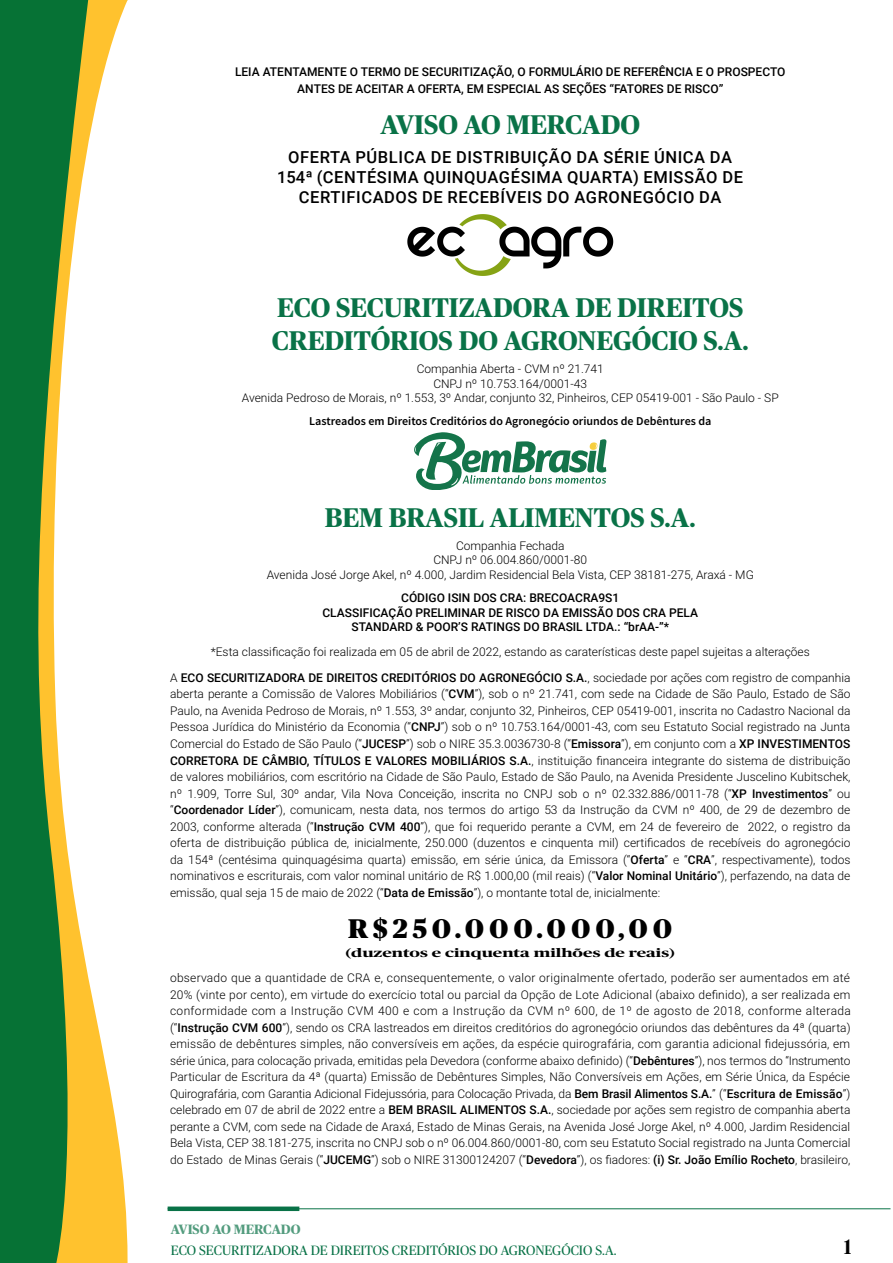
<style>
.page{position:relative;width:893px;height:1263px;background:#fff}
.page>*{position:absolute;margin:0;border:0;box-sizing:border-box;transform-origin:0 0}
.t1{font:700 27px/32.4px "Publico";color:#097247}
.t2{font:900 27px "Publico";letter-spacing:.18em;color:#000}
.t3{font:500 21px "Publico";color:#000}
.t4{font:500 16.5px/19.8px "Roboto";letter-spacing:.035em;color:#000;text-align:center}
.t5{font:13.5px "Publico";color:#097247}
.t6{font:700 13.5px "Publico";color:#539c7e}
.t7{font:300 12px/16.5px "Roboto";color:#000;text-align:center}
.t8{font:500 12px/14.4px "Roboto";color:#000;text-align:center}
.t9{font:600 12px "Source Sans Pro";color:#000}
.t10{font:700 12px "Publico";color:#000;scale:1.5 1}
.s1{font-weight:500}
</style>
<div class="page">
<hr style="left:168px;top:1208px;width:722px;height:1px;background:#097247">
<div style="left:168px;top:1206px;width:131px;height:5px;background:#097247"></div>
<div style="left:0;top:0;width:28px;height:1263px;background:#067235"></div>
<svg style="left:28px;top:0;width:100px;height:1263px"></svg>
<svg style="left:407px;top:214px;width:206px;height:62px"></svg>
<svg style="left:414px;top:432px;width:192px;height:58px"></svg>
<p class="t8" style="left:235px;top:63px;width:552px;line-height:16.5px">LEIA ATENTAMENTE O TERMO DE SECURITIZAÇÃO, O FORMULÁRIO DE REFERÊNCIA E O PROSPECTO<br>ANTES DE ACEITAR A OFERTA, EM ESPECIAL AS SEÇÕES “FATORES DE RISCO”</p>
<h1 class="t1" style="left:380px;top:109px;width:261px">AVISO AO MERCADO</h1>
<h3 class="t4" style="left:277px;top:147px;width:467px">OFERTA PÚBLICA DE DISTRIBUIÇÃO DA SÉRIE ÚNICA DA<br>154ª (CENTÉSIMA QUINQUAGÉSIMA QUARTA) EMISSÃO DE<br>CERTIFICADOS DE RECEBÍVEIS DO AGRONEGÓCIO DA</h3>
<h1 class="t1" style="left:272px;top:292px;width:478px">ECO SECURITIZADORA DE DIREITOS<br>CREDITÓRIOS DO AGRONEGÓCIO S.A.</h1>
<p class="t7" style="left:242px;top:361px;width:538px;line-height:14.4px">Companhia Aberta - CVM nº 21.741<br>CNPJ nº 10.753.164/0001-43<br>Avenida Pedroso de Morais, nº 1.553, 3º Andar, conjunto 32, Pinheiros, CEP 05419-001 - São Paulo - SP</p>
<p class="t9" style="left:309px;top:414px;width:404px">Lastreados em Direitos Creditórios do Agronegócio oriundos de Debêntures da</p>
<h1 class="t1" style="left:325px;top:501px;width:373px">BEM BRASIL ALIMENTOS S.A.</h1>
<p class="t7" style="left:267px;top:538px;width:489px;line-height:14.4px">Companhia Fechada<br>CNPJ nº 06.004.860/0001-80<br>Avenida José Jorge Akel, nº 4.000, Jardim Residencial Bela Vista, CEP 38181-275, Araxá - MG</p>
<p class="t8" style="left:322px;top:590px;width:377px">CÓDIGO ISIN DOS CRA: BRECOACRA9S1<br>CLASSIFICAÇÃO PRELIMINAR DE RISCO DA EMISSÃO DOS CRA PELA<br>STANDARD &amp; POOR’S RATINGS DO BRASIL LTDA.: “brAA-”*</p>
<p class="t7" style="left:170px;top:639px;width:682px;line-height:25.5px">*Esta classificação foi realizada em 05 de abril de 2022, estando as caraterísticas deste papel sujeitas a alterações<br>A <span class="s1">ECO SECURITIZADORA DE DIREITOS CREDITÓRIOS DO AGRONEGÓCIO S.A.</span>, sociedade por ações com registro de companhia</p>
<p class="t7" style="left:170px;top:685px;width:682px;text-align:justify">aberta perante a Comissão de Valores Mobiliários (“<span class="s1">CVM</span>”), sob o nº 21.741, com sede na Cidade de São Paulo, Estado de São Paulo, na Avenida Pedroso de Morais, nº 1.553, 3º andar, conjunto 32, Pinheiros, CEP 05419-001, inscrita no Cadastro Nacional da Pessoa Jurídica do Ministério da Economia (“<span class="s1">CNPJ</span>”) sob o nº 10.753.164/0001-43, com seu Estatuto Social registrado na Junta Comercial do Estado de São Paulo (“<span class="s1">JUCESP</span>”) sob o NIRE 35.3.0036730-8 (“<span class="s1">Emissora</span>”), em conjunto com a <span class="s1">XP INVESTIMENTOS CORRETORA DE CÂMBIO, TÍTULOS E VALORES MOBILIÁRIOS S.A.</span>, instituição financeira integrante do sistema de distribuição de valores mobiliários, com escritório na Cidade de São Paulo, Estado de São Paulo, na Avenida Presidente Juscelino Kubitschek, nº 1.909, Torre Sul, 30º andar, Vila Nova Conceição, inscrita no CNPJ sob o nº 02.332.886/0011-78 (“<span class="s1">XP Investimentos</span>” ou “<span class="s1">Coordenador Líder</span>”), comunicam, nesta data, nos termos do artigo 53 da Instrução da CVM nº 400, de 29 de dezembro de 2003, conforme alterada (“<span class="s1">Instrução CVM 400</span>”), que foi requerido perante a CVM, em 24 de fevereiro de 2022, o registro da oferta de distribuição pública de, inicialmente, 250.000 (duzentos e cinquenta mil) certificados de recebíveis do agronegócio da 154ª (centésima quinquagésima quarta) emissão, em série única, da Emissora (“<span class="s1">Oferta</span>” e “<span class="s1">CRA</span>”, respectivamente), todos nominativos e escriturais, com valor nominal unitário de R$ 1.000,00 (mil reais) (“<span class="s1">Valor Nominal Unitário</span>”), perfazendo, na data de emissão, qual seja 15 de maio de 2022 (“<span class="s1">Data de Emissão</span>”), o montante total de, inicialmente:</p>
<h1 class="t2" style="left:348px;top:913px;width:325px">R$250.000.000,00</h1>
<p class="t10" style="left:346px;top:946px;width:221px">(duzentos e cinquenta milhões de reais)</p>
<p class="t7" style="left:170px;top:969px;width:682px;text-align:justify">observado que a quantidade de CRA e, consequentemente, o valor originalmente ofertado, poderão ser aumentados em até 20% (vinte por cento), em virtude do exercício total ou parcial da Opção de Lote Adicional (abaixo definido), a ser realizada em conformidade com a Instrução CVM 400 e com a Instrução da CVM nº 600, de 1º de agosto de 2018, conforme alterada (“<span class="s1">Instrução CVM 600</span>”), sendo os CRA lastreados em direitos creditórios do agronegócio oriundos das debêntures da 4ª (quarta) emissão de debêntures simples, não conversíveis em ações, da espécie quirografária, com garantia adicional fidejussória, em série única, para colocação privada, emitidas pela Devedora (conforme abaixo definido) (“<span class="s1">Debêntures</span>”), nos termos do “Instrumento Particular de Escritura da 4ª (quarta) Emissão de Debêntures Simples, Não Conversíveis em Ações, em Série Única, da Espécie Quirografária, com Garantia Adicional Fidejussória, para Colocação Privada, da <span class="s1">Bem Brasil Alimentos S.A.</span>” (“<span class="s1">Escritura de Emissão</span>”) celebrado em 07 de abril de 2022 entre a <span class="s1">BEM BRASIL ALIMENTOS S.A.</span>, sociedade por ações sem registro de companhia aberta perante a CVM, com sede na Cidade de Araxá, Estado de Minas Gerais, na Avenida José Jorge Akel, nº 4.000, Jardim Residencial Bela Vista, CEP 38.181-275, inscrita no CNPJ sob o nº 06.004.860/0001-80, com seu Estatuto Social registrado na Junta Comercial do Estado de Minas Gerais (“<span class="s1">JUCEMG</span>”) sob o NIRE 31300124207 (“<span class="s1">Devedora</span>”), os fiadores: <span class="s1">(i) Sr. João Emílio Rocheto</span>, brasileiro,</p>
<p class="t6" style="left:171px;top:1222px;width:131px">AVISO AO MERCADO</p>
<p class="t5" style="left:171px;top:1243px;width:447px">ECO SECURITIZADORA DE DIREITOS CREDITÓRIOS DO AGRONEGÓCIO S.A.</p>
<h2 class="t3" style="left:844px;top:1235px;width:9px">1</h2>
</div>
